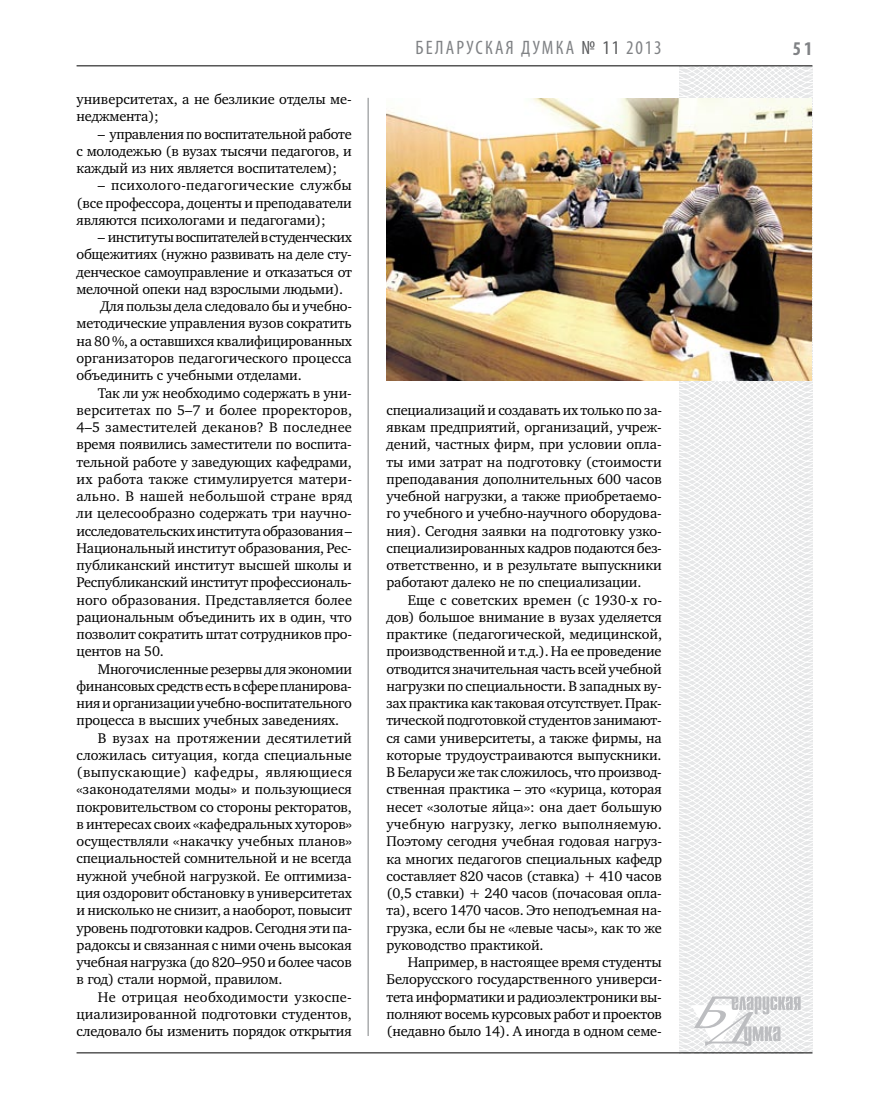
<style>
.page{position:relative;width:872px;height:1106px;background:#fff}
.page>*{position:absolute;margin:0;border:0;box-sizing:border-box;transform-origin:0 0}
.t1{font:condensed 19.5px "Myriad Pro";letter-spacing:.11em;color:#808285}
.t2{font:700 condensed 19.5px "Myriad Pro";color:#808285}
.t3{font:14.4px/17.2px "Charter C";letter-spacing:-.01em;color:#000;text-align:justify}
.t4{font:14.4px "Charter C";letter-spacing:.01em;color:#000}
.t5{font:14.4px "Charter C";letter-spacing:.02em;color:#000}
.t6{font:14.4px "Charter C";letter-spacing:-.03em;color:#000}
.t7{font:14.4px "Charter C";letter-spacing:-.035em;color:#000}
.t8{font:14.4px "Charter C";letter-spacing:.015em;color:#000}
.t9{font:14.4px "Charter C";letter-spacing:.03em;color:#000}
.s1{color:#58595b}
</style>
<div class="page">
<hr style="left:368px;top:98px;width:1px;height:938px;background:#808285">
<svg style="left:621px;top:65px;width:192px;height:989px"></svg>
<svg style="left:691px;top:996px;width:109px;height:53px"></svg>
<hr style="left:77px;top:65px;width:735px;height:1px;background:#000">
<hr style="left:77px;top:1052px;width:735px;height:1px;background:#000">
<img style="left:386px;top:99px;width:425px;height:281px">
<p class="t3" style="left:77px;top:91px;width:277px">университетах, а не безликие отделы ме&shy;неджмента);</p>
<p class="t3" style="left:77px;top:125px;width:277px;text-indent:21px">– управления по воспитательной работе с молодежью (в вузах тысячи педагогов, и каждый из них является воспитателем);</p>
<p class="t3" style="left:77px;top:177px;width:277px;text-indent:21px">– психолого-педагогические службы (все профессора, доценты и преподаватели являются психологами и педагогами);</p>
<p class="t7" style="left:98px;top:229px;width:256px">– институты воспитателей в студенческих</p>
<p class="t3" style="left:77px;top:246px;width:277px">общежитиях (нужно развивать на деле сту-</p>
<p class="t3" style="left:77px;top:263px;width:277px">денческое самоуправление и отказаться от</p>
<p class="t3" style="left:77px;top:280px;width:268px">мелочной опеки над взрослыми людьми).</p>
<p class="t3" style="left:100px;top:298px;width:253px">Для пользы дела следовало бы и учебно-</p>
<p class="t3" style="left:77px;top:315px;width:277px">методические управления вузов сократить</p>
<p class="t3" style="left:77px;top:332px;width:277px">на 80 %, а оставшихся квалифицированных</p>
<p class="t3" style="left:77px;top:349px;width:277px">организаторов педагогического процесса</p>
<p class="t3" style="left:77px;top:367px;width:227px">объединить с учебными отделами.</p>
<p class="t3" style="left:98px;top:384px;width:255px">Так ли уж необходимо содержать в уни-</p>
<p class="t4" style="left:77px;top:402px;width:277px">верситетах по 5–7 и более проректоров,</p>
<p class="t4" style="left:77px;top:419px;width:277px">4–5 заместителей деканов? В последнее</p>
<p class="t3" style="left:77px;top:436px;width:277px">время появились заместители по воспита-</p>
<p class="t3" style="left:77px;top:453px;width:277px">тельной работе у заведующих кафедрами,</p>
<p class="t4" style="left:77px;top:471px;width:277px">их работа также стимулируется матери-</p>
<p class="t8" style="left:77px;top:488px;width:277px">ально. В нашей небольшой стране вряд</p>
<p class="t3" style="left:77px;top:505px;width:277px">ли целесообразно содержать три научно-</p>
<p class="t3" style="left:77px;top:522px;width:277px">исследовательских института образования –</p>
<p class="t3" style="left:77px;top:539px;width:275px">Национальный институт образования, Рес-</p>
<p class="t3" style="left:77px;top:556px;width:277px">публиканский институт высшей школы и</p>
<p class="t3" style="left:77px;top:574px;width:277px">Республиканский институт профессиональ-</p>
<p class="t3" style="left:77px;top:591px;width:277px">ного образования. Представляется более</p>
<p class="t3" style="left:77px;top:608px;width:277px">рациональным объединить их в один, что</p>
<p class="t3" style="left:77px;top:625px;width:277px">позволит сократить штат сотрудников про-</p>
<p class="t3" style="left:77px;top:643px;width:89px">центов на 50.</p>
<p class="t3" style="left:98px;top:660px;width:256px">Многочисленные резервы для экономии</p>
<p class="t6" style="left:77px;top:678px;width:277px">финансовых средств есть в сфере планирова-</p>
<p class="t3" style="left:77px;top:694px;width:277px">ния и организации учебно-воспитательного</p>
<p class="t3" style="left:77px;top:712px;width:264px">процесса в высших учебных заведениях.</p>
<p class="t5" style="left:98px;top:730px;width:256px">В вузах на протяжении десятилетий</p>
<p class="t3" style="left:77px;top:746px;width:277px">сложилась ситуация, когда специальные</p>
<p class="t9" style="left:77px;top:764px;width:277px">(выпускающие) кафедры, являющиеся</p>
<p class="t3" style="left:77px;top:781px;width:277px">«законодателями моды» и пользующиеся</p>
<p class="t3" style="left:77px;top:798px;width:277px">покровительством со стороны ректоратов,</p>
<p class="t3" style="left:77px;top:815px;width:277px">в интересах своих «кафедральных хуторов»</p>
<p class="t3" style="left:77px;top:833px;width:277px">осуществляли «накачку учебных планов»</p>
<p class="t3" style="left:77px;top:850px;width:277px">специальностей сомнительной и не всегда</p>
<p class="t3" style="left:77px;top:867px;width:277px">нужной учебной нагрузкой. Ее оптимиза-</p>
<p class="t3" style="left:77px;top:884px;width:277px">ция оздоровит обстановку в университетах</p>
<p class="t3" style="left:77px;top:902px;width:277px">и нисколько не снизит, а наоборот, повысит</p>
<p class="t3" style="left:77px;top:919px;width:277px">уровень подготовки кадров. Сегодня эти па-</p>
<p class="t3" style="left:77px;top:936px;width:277px">радоксы и связанная с ними очень высокая</p>
<p class="t3" style="left:77px;top:953px;width:277px">учебная нагрузка (до 820–950 и более часов</p>
<p class="t3" style="left:77px;top:971px;width:207px">в год) стали нормой, правилом.</p>
<p class="t5" style="left:98px;top:988px;width:254px">Не отрицая необходимости узкоспе-</p>
<p class="t3" style="left:77px;top:1005px;width:277px">циализированной подготовки студентов,</p>
<p class="t3" style="left:77px;top:1022px;width:277px">следовало бы изменить порядок открытия</p>
<h1 class="t1" style="left:415px;top:36px;width:248px">БЕЛАРУСКАЯ ДУМКА <span class="s1">№ 11</span> 2013</h1>
<h1 class="t2" style="left:793px;top:37px;width:21px">51</h1>
<p class="t3" style="left:386px;top:401px;width:277px">специализаций и создавать их только по за&shy;явкам предприятий, организаций, учреж&shy;дений, частных фирм, при условии опла&shy;ты ими затрат на подготовку (стоимости преподавания дополнительных 600 часов учебной нагрузки, а также приобретаемо&shy;го учебного и учебно-научного оборудова&shy;ния). Сегодня заявки на подготовку узко&shy;специализированных кадров подаются без&shy;ответственно, и в результате выпускники работают далеко не по специализации.</p>
<p class="t3" style="left:386px;top:591px;width:277px;text-indent:21px">Еще с советских времен (с 1930-х го&shy;дов) большое внимание в вузах уделяется практике (педагогической, медицинской, производственной и т.д.). На ее проведение отводится значительная часть всей учебной нагрузки по специальности. В западных ву&shy;зах практика как таковая отсутствует. Прак&shy;тической подготовкой студентов занимают&shy;ся сами университеты, а также фирмы, на которые трудоустраиваются выпускники.<br>В Беларуси же так сложилось, что производ&shy;ственная практика – это «курица, которая несет «золотые яйца»: она дает большую учебную нагрузку, легко выполняемую.<br>Поэтому сегодня учебная годовая нагруз&shy;ка многих педагогов специальных кафедр составляет 820 часов (ставка) + 410 часов (0,5 ставки) + 240 часов (почасовая опла&shy;та), всего 1470 часов. Это неподъемная на&shy;грузка, если бы не «левые часы», как то же руководство практикой.</p>
<p class="t3" style="left:386px;top:953px;width:277px;text-indent:21px">Например, в настоящее время студенты Белорусского государственного универси&shy;тета информатики и радиоэлектроники вы&shy;полняют восемь курсовых работ и проектов (недавно было 14). А иногда в одном семе-</p>
</div>
